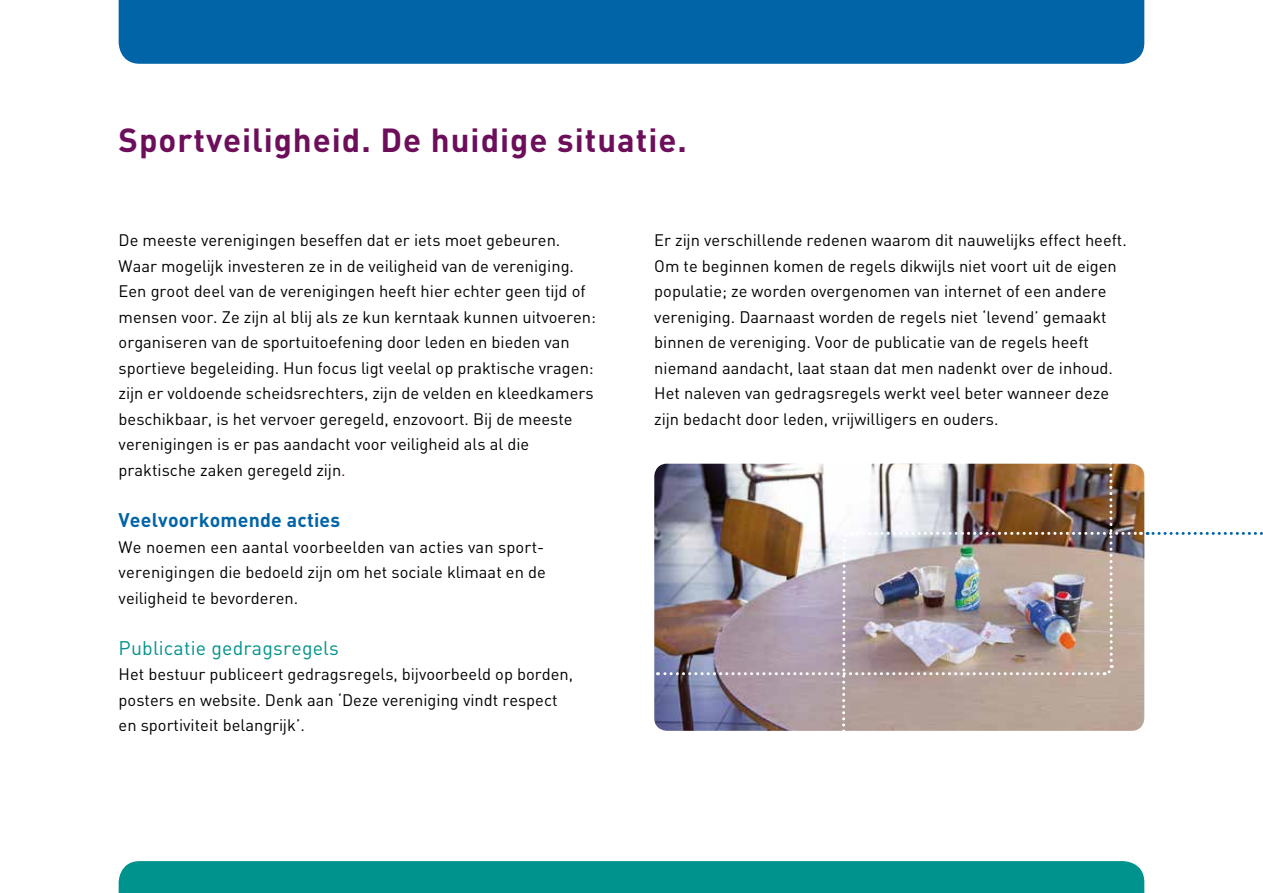
<style>
.page{position:relative;width:1263px;height:893px;background:#fff}
.page>*{position:absolute;margin:0;border:0;box-sizing:border-box;transform-origin:0 0}
.t1{font:700 33px "DIN Pro";letter-spacing:.03em;color:#6c0e5a}
.t2{font:19.5px "DIN Pro";letter-spacing:.01em;color:#00928c}
.t3{font:700 19.5px "DIN Pro";letter-spacing:.01em;color:#0064a7}
.t4{font:16.5px/25.5px "DIN Pro";color:#000}
.s1{color:#6c0e5a}
</style>
<div class="page">
<div style="left:119px;top:0;width:1025px;height:64px;background:#0064a7"></div>
<div style="left:119px;top:861px;width:1025px;height:32px;background:#00928c"></div>
<img style="left:657px;top:463px;width:484px;height:268px">
<svg style="left:1147px;top:532px;width:116px;height:3px"></svg>
<h1 class="t1" style="left:119px;top:112px;width:570px">Sportveiligheid. De huidige situatie.</h1>
<p class="t4" style="left:119px;top:226px;width:479px">De meeste verenigingen beseffen dat er iets moet gebeuren.<br>Waar mogelijk investeren ze in de veiligheid van de vereniging.<br>Een groot deel van de verenigingen heeft hier echter geen tijd of mensen voor. Ze zijn al blij als ze kun kerntaak kunnen uitvoeren: organiseren van de sportuitoefening door leden en bieden van sportieve begeleiding. Hun focus ligt veelal op praktische vragen: zijn er voldoende scheidsrechters, zijn de velden en kleedkamers beschikbaar, is het vervoer geregeld, enzovoort. Bij de meeste verenigingen is er pas aandacht voor veiligheid als al die praktische zaken geregeld zijn<span class="s1">.</span></p>
<p class="t3" style="left:119px;top:504px;width:223px">Veelvoorkomende acties</p>
<p class="t4" style="left:119px;top:532px;width:429px;text-align:justify">We noemen een aantal voorbeelden van acties van sport&shy;verenigingen die bedoeld zijn om het sociale klimaat en de veiligheid te bevorderen.</p>
<p class="t2" style="left:119px;top:632px;width:222px">Publicatie gedragsregels</p>
<p class="t4" style="left:119px;top:660px;width:456px">Het bestuur publiceert gedragsregels, bijvoorbeeld op borden, posters en website. Denk aan ‘Deze vereniging vindt respect en sportiviteit belangrijk’.</p>
<p class="t4" style="left:654px;top:226px;width:474px">Er zijn verschillende redenen waarom dit nauwelijks effect heeft.<br>Om te beginnen komen de regels dikwijls niet voort uit de eigen populatie; ze worden overgenomen van internet of een andere vereniging. Daarnaast worden de regels niet ‘levend’ gemaakt binnen de vereniging. Voor de publicatie van de regels heeft niemand aandacht, laat staan dat men nadenkt over de inhoud.<br>Het naleven van gedragsregels werkt veel beter wanneer deze zijn bedacht door leden, vrijwilligers en ouders.</p>
</div>
